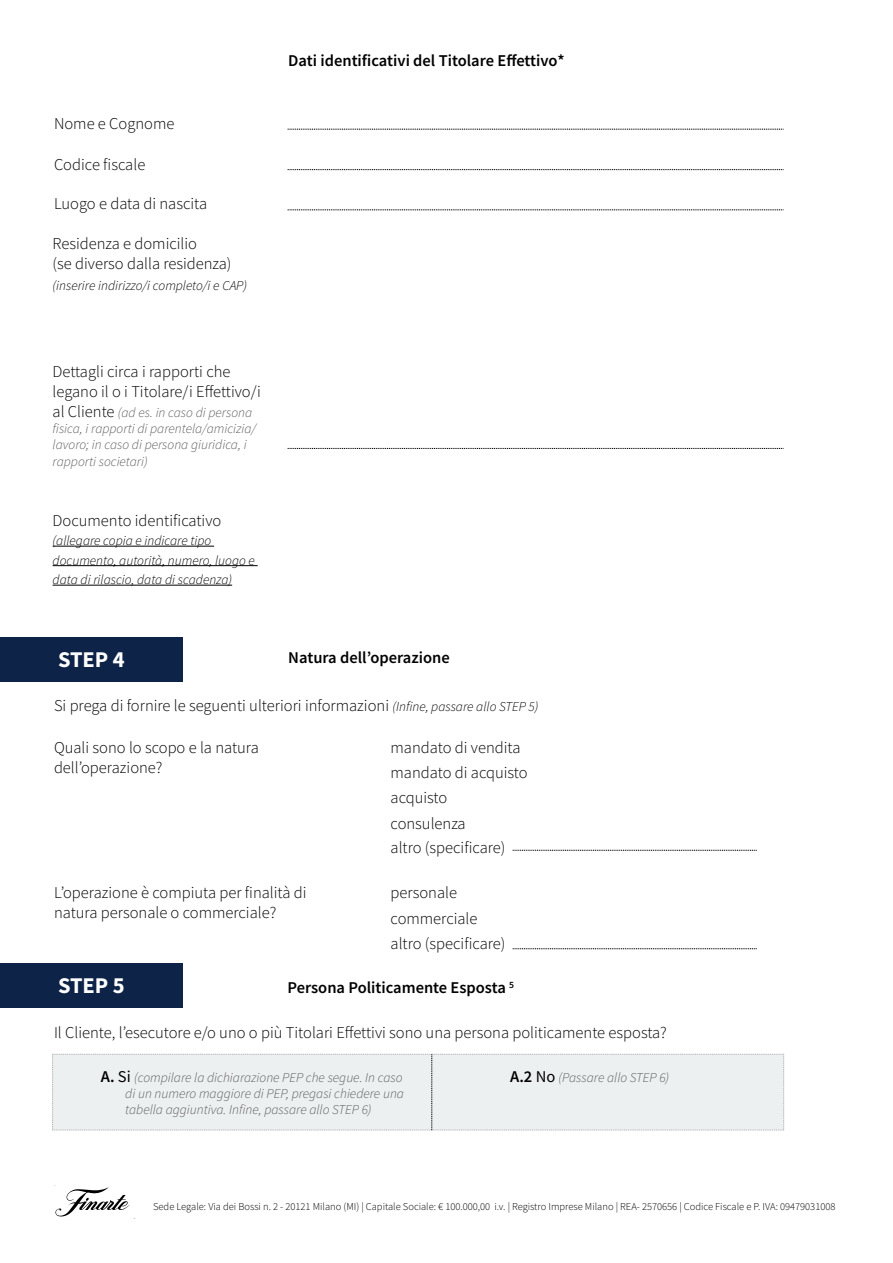
<style>
.page{position:relative;width:893px;height:1263px;background:#fff}
.page>*{position:absolute;margin:0;border:0;box-sizing:border-box;transform-origin:0 0}
.t1{font:700 22.5px "Source Sans Pro";color:#fff}
.t2{font:300 16.5px/19.8px "Source Sans Pro";color:#000}
.t3{font:600 16.5px "Source Sans Pro";color:#000}
.t4{font:italic 300 13.5px/16.2px "Source Sans Pro";color:#58595b}
.t5{font:italic 300 13.5px/19.5px "Source Sans Pro";color:#000}
.t6{font:300 10.5px "Source Sans Pro";color:#000}
.s1{font-style:normal;font-size:16.5px;color:#000}
.s2{font-style:italic;font-size:13.5px}
.s3{font-weight:600;font-style:normal;font-size:16.5px;color:#000}
.s4{font-weight:400;font-style:normal;font-size:16.5px;color:#000}
</style>
<div class="page">
<svg style="left:288px;top:129px;width:495px;height:1px"></svg>
<svg style="left:288px;top:210px;width:495px;height:1px"></svg>
<svg style="left:288px;top:169px;width:495px;height:1px"></svg>
<svg style="left:288px;top:448px;width:495px;height:1px"></svg>
<hr style="left:53px;top:546px;width:161px;height:1px;background:#000">
<hr style="left:53px;top:565px;width:205px;height:1px;background:#000">
<hr style="left:53px;top:585px;width:179px;height:1px;background:#000">
<svg style="left:513px;top:850px;width:244px;height:1px"></svg>
<svg style="left:513px;top:948px;width:244px;height:1px"></svg>
<svg style="left:55px;top:1187px;width:75px;height:30px"></svg>
<div style="left:0;top:638px;width:183px;height:44px;background:#0e2348"></div>
<div style="left:0;top:963px;width:183px;height:44px;background:#0e2348"></div>
<div style="left:52px;top:1054px;width:732px;height:77px;background:#edf0f1"></div>
<p class="t2" style="left:54px;top:113px;width:122px">Nome e Cognome</p>
<p class="t2" style="left:54px;top:154px;width:93px">Codice fiscale</p>
<p class="t2" style="left:54px;top:194px;width:155px">Luogo e data di nascita</p>
<p class="t2" style="left:53px;top:233px;width:180px">Residenza e domicilio<br>(se diverso dalla residenza)</p>
<p class="t5" style="left:53px;top:275px;width:196px">(inserire indirizzo/i completo/i e CAP)</p>
<p class="t2" style="left:53px;top:362px;width:210px">Dettagli circa i rapporti che legano il o i Titolare/i Effettivo/i</p>
<p class="t4" style="left:53px;top:404px;width:205px"><span class="s1">al Cliente</span> (ad es. in caso di persona fisica, i rapporti di parentela/amicizia/ lavoro; in caso di persona giuridica, i rapporti societari)</p>
<p class="t2" style="left:53px;top:510px;width:170px">Documento identificativo</p>
<p class="t5" style="left:53px;top:531px;width:204px">(allegare copia e indicare tipo documento, autorità, numero, luogo e data di rilascio, data di scadenza)</p>
<h1 class="t1" style="left:58px;top:645px;width:68px">STEP 4</h1>
<p class="t3" style="left:288px;top:50px;width:278px">Dati identificativi del Titolare Effettivo*</p>
<p class="t3" style="left:288px;top:647px;width:163px">Natura dell’operazione</p>
<p class="t2" style="left:54px;top:695px;width:486px">Si prega di fornire le seguenti ulteriori informazioni <span class="s2">(Infine, passare allo STEP 5)</span></p>
<p class="t2" style="left:54px;top:737px;width:206px">Quali sono lo scopo e la natura dell’operazione?</p>
<p class="t2" style="left:54px;top:883px;width:254px">L’operazione è compiuta per finalità di natura personale o commerciale?</p>
<p class="t2" style="left:391px;top:737px;width:131px">mandato di vendita</p>
<p class="t2" style="left:391px;top:762px;width:139px">mandato di acquisto</p>
<p class="t2" style="left:391px;top:787px;width:58px">acquisto</p>
<p class="t2" style="left:391px;top:811px;width:116px;line-height:24.2px">consulenza<br>altro (specificare)</p>
<p class="t2" style="left:391px;top:883px;width:68px">personale</p>
<p class="t2" style="left:391px;top:908px;width:88px">commerciale</p>
<p class="t2" style="left:391px;top:933px;width:116px">altro (specificare)</p>
<h1 class="t1" style="left:58px;top:971px;width:68px">STEP 5</h1>
<p class="t2" style="left:54px;top:1022px;width:614px">Il Cliente, l’esecutore e/o uno o più Titolari Effettivi sono una persona politicamente esposta?</p>
<p class="t4" style="left:125px;top:1069px;width:280px;text-align:justify;text-indent:-24px"><span class="s3">A.</span> <span class="s4">Si</span> (compilare la dichiarazione PEP che segue. In caso di un numero maggiore di PEP, pregasi chiedere una tabella aggiuntiva. Infine, passare allo STEP 6)</p>
<p class="t4" style="left:510px;top:1069px;width:161px"><span class="s3">A.2</span> <span class="s4">No</span> (Passare allo STEP 6)</p>
<p class="t3" style="left:288px;top:977px;width:228px">Persona Politicamente Esposta <sup>5</sup></p>
<p class="t6" style="left:153px;top:1199px;width:684px">Sede Legale: Via dei Bossi n. 2 - 20121 Milano (MI) | Capitale Sociale: € 100.000,00 i.v. | Registro Imprese Milano | REA- 2570656 | Codice Fiscale e P. IVA: 09479031008</p>
</div>
